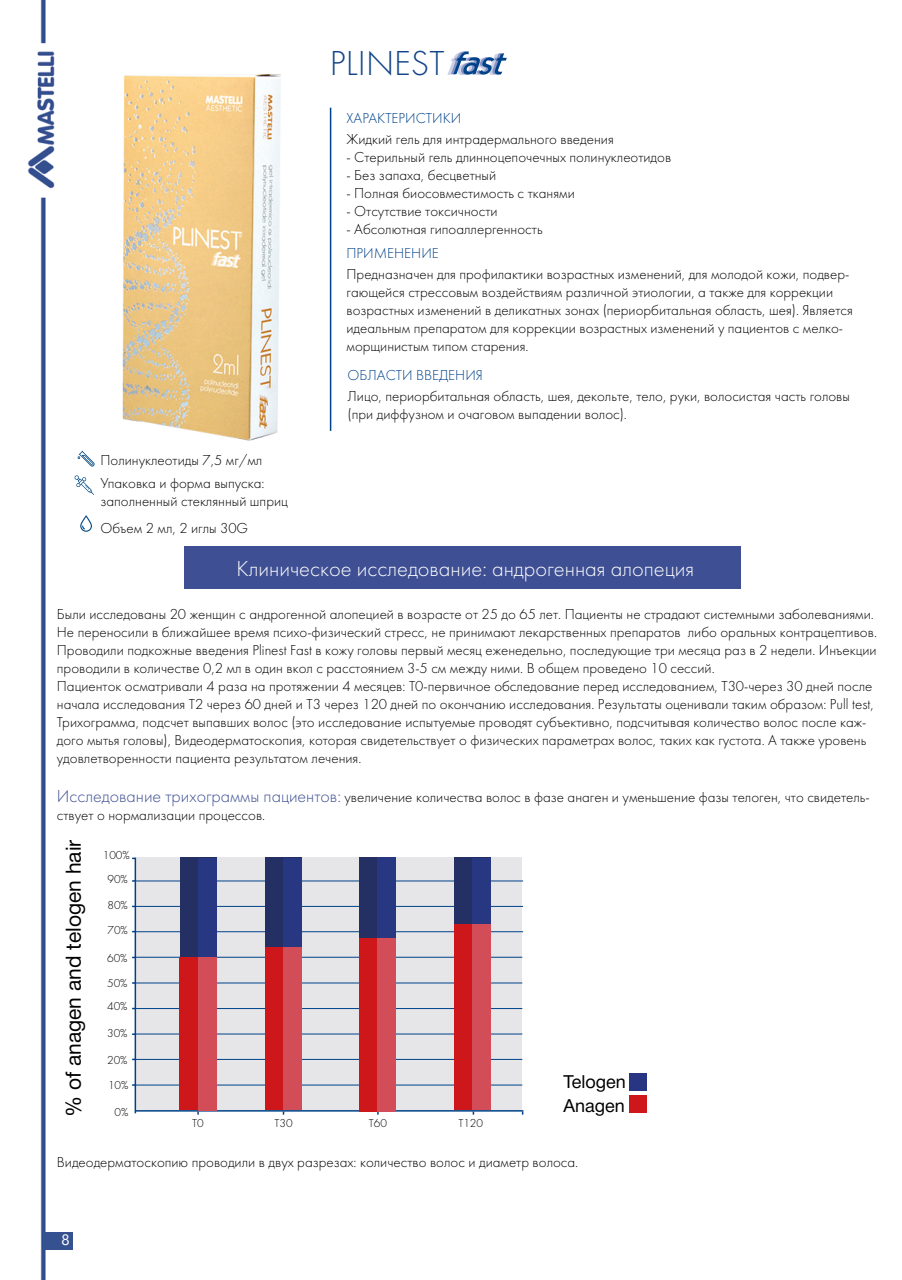
<style>
.page{position:relative;width:902px;height:1280px;background:#fff}
.page>*{position:absolute;margin:0;border:0;box-sizing:border-box;transform-origin:0 0}
.t1{font:36px "Futura Light C";color:#134588}
.t2{font:22.5px "Futura Light C";color:#fff}
.t3{font:21px "Helvetica Neue Cyr";color:#000}
.t4{font:18px/24px "Helvetica Neue Cyr";color:#000}
.t5{font:15px/18px "Futura Light C";color:#000}
.t6{font:15px "Futura Light C";color:#004289}
.t7{font:15px "Segoe UI";color:#fff}
.t8{font:12px/26.2px "Futura Light C";color:#000;text-align:center}
.s1{font-size:18px;color:#3e4f93}
</style>
<div class="page">
<img style="left:27px;top:0;width:714px;height:1280px">
<div style="left:43px;top:1232px;width:29px;height:17px;background:#365190"></div>
<div style="left:184px;top:546px;width:557px;height:42px;background:#3e4f93"></div>
<hr style="left:330px;top:108px;width:1px;height:323px;background:#004289">
<img style="left:69px;top:44px;width:248px;height:425px">
<svg style="left:78px;top:451px;width:17px;height:15px"></svg>
<svg style="left:74px;top:475px;width:20px;height:20px"></svg>
<svg style="left:80px;top:515px;width:12px;height:17px"></svg>
<svg style="left:447px;top:51px;width:60px;height:24px"></svg>
<div style="left:135px;top:858px;width:387px;height:253px;background:#e6e6e8"></div>
<hr style="left:135px;top:931px;width:388px;height:1px;background:#004289">
<hr style="left:135px;top:906px;width:388px;height:1px;background:#004289">
<hr style="left:135px;top:880px;width:388px;height:1px;background:#004289">
<hr style="left:135px;top:858px;width:1px;height:255px;background:#004289">
<hr style="left:135px;top:957px;width:387px;height:1px;background:#004289">
<hr style="left:135px;top:982px;width:387px;height:1px;background:#004289">
<hr style="left:135px;top:1085px;width:387px;height:1px;background:#004289">
<hr style="left:135px;top:1059px;width:387px;height:1px;background:#004289">
<hr style="left:135px;top:1034px;width:387px;height:1px;background:#004289">
<hr style="left:136px;top:1110px;width:387px;height:1px;background:#004289">
<hr style="left:135px;top:1008px;width:387px;height:1px;background:#004289">
<div style="left:180px;top:858px;width:36px;height:252px;background:#243064"></div>
<div style="left:265px;top:858px;width:36px;height:252px;background:#243064"></div>
<div style="left:359px;top:858px;width:37px;height:252px;background:#243064"></div>
<div style="left:454px;top:858px;width:36px;height:252px;background:#243064"></div>
<div style="left:180px;top:957px;width:19px;height:153px;background:#cd171a"></div>
<div style="left:265px;top:948px;width:19px;height:162px;background:#cd171a"></div>
<div style="left:359px;top:938px;width:19px;height:174px;background:#cd171a"></div>
<div style="left:454px;top:924px;width:19px;height:186px;background:#cd171a"></div>
<div style="left:198px;top:858px;width:18px;height:116px;background:#273781"></div>
<div style="left:283px;top:858px;width:18px;height:116px;background:#273781"></div>
<div style="left:378px;top:858px;width:18px;height:81px;background:#273781"></div>
<div style="left:472px;top:858px;width:18px;height:116px;background:#273781"></div>
<div style="left:198px;top:957px;width:18px;height:153px;background:#d24d58"></div>
<div style="left:283px;top:948px;width:18px;height:162px;background:#d24d58"></div>
<div style="left:378px;top:938px;width:18px;height:174px;background:#d24d58"></div>
<div style="left:472px;top:924px;width:18px;height:186px;background:#d34d58"></div>
<div style="left:629px;top:1073px;width:17px;height:17px;background:#283583"></div>
<div style="left:629px;top:1096px;width:17px;height:17px;background:#cd171a"></div>
<h1 class="t1" style="left:330px;top:44px;width:116px">PLINEST</h1>
<p class="t5" style="left:100px;top:450px;width:165px;line-height:22.5px">Полинуклеотиды 7,5 мг/мл<br>Упаковка и форма выпуска:</p>
<p class="t5" style="left:100px;top:488px;width:189px;line-height:27px">заполненный стеклянный шприц<br>Объем 2 мл, 2 иглы 30G</p>
<p class="t6" style="left:346px;top:111px;width:116px">ХАРАКТЕРИСТИКИ</p>
<p class="t5" style="left:346px;top:131px;width:269px">Жидкий гель для интрадермального введения</p>
<p class="t5" style="left:346px;top:149px;width:326px">- Стерильный гель длинноцепочечных полинуклеотидов</p>
<p class="t5" style="left:346px;top:167px;width:151px">- Без запаха, бесцветный</p>
<p class="t5" style="left:346px;top:185px;width:230px">- Полная биосовместимость с тканями</p>
<p class="t5" style="left:346px;top:203px;width:152px">- Отсутствие токсичности</p>
<p class="t5" style="left:346px;top:221px;width:198px">- Абсолютная гипоаллергенность</p>
<p class="t6" style="left:346px;top:246px;width:94px">ПРИМЕНЕНИЕ</p>
<p class="t5" style="left:346px;top:266px;width:508px">Предназначен для профилактики возрастных изменений, для молодой кожи, подвер&shy;гающейся стрессовым воздействиям различной этиологии, а также для коррекции возрастных изменений в деликатных зонах (периорбитальная область, шея). Является идеальным препаратом для коррекции возрастных изменений у пациентов с мелко&shy;морщинистым типом старения.</p>
<p class="t6" style="left:347px;top:367px;width:137px">ОБЛАСТИ ВВЕДЕНИЯ</p>
<p class="t5" style="left:347px;top:388px;width:504px">Лицо, периорбитальная область, шея, декольте, тело, руки, волосистая часть головы (при диффузном и очаговом выпадении волос).</p>
<h2 class="t2" style="left:236px;top:556px;width:459px">Клиническое исследование: андрогенная алопеция</h2>
<p class="t5" style="left:57px;top:605px;width:821px">Были исследованы 20 женщин с андрогенной алопецией в возрасте от 25 до 65 лет. Пациенты не страдают системными заболеваниями.<br>Не переносили в ближайшее время психо-физический стресс, не принимают лекарственных препаратов либо оральных контрацептивов.<br>Проводили подкожные введения Plinest Fast в кожу головы первый месяц еженедельно, последующие три месяца раз в 2 недели. Инъекции проводили в количестве 0,2 мл в один вкол с расстоянием 3-5 см между ними. В общем проведено 10 сессий.<br>Пациенток осматривали 4 раза на протяжении 4 месяцев: T0-первичное обследование перед исследованием, T30-через 30 дней после начала исследования T2 через 60 дней и T3 через 120 дней по окончанию исследования. Результаты оценивали таким образом: Pull test, Трихограмма, подсчет выпавших волос (это исследование испытуемые проводят субъективно, подсчитывая количество волос после каж&shy;дого мытья головы), Видеодерматоскопия, которая свидетельствует о физических параметрах волос, таких как густота. А также уровень удовлетворенности пациента результатом лечения.</p>
<p class="t5" style="left:57px;top:789px;width:814px"><span class="s1">Исследование трихограммы пациентов:</span> увеличение количества волос в фазе анаген и уменьшение фазы телоген, что свидетель&shy;ствует о нормализации процессов.</p>
<h3 class="t3" style="left:62px;top:1117px;width:279px;rotate:-90deg">% of anagen and telogen hair</h3>
<p class="t8" style="left:103px;top:843px;width:29px">100%</p>
<p class="t8" style="left:107px;top:866px;width:22px">90%</p>
<p class="t8" style="left:107px;top:892px;width:22px">80%</p>
<p class="t8" style="left:107px;top:918px;width:22px">70%</p>
<p class="t8" style="left:107px;top:945px;width:22px">60%</p>
<p class="t8" style="left:107px;top:970px;width:22px">50%</p>
<p class="t8" style="left:107px;top:993px;width:22px">40%</p>
<p class="t8" style="left:107px;top:1020px;width:22px">30%</p>
<p class="t8" style="left:107px;top:1047px;width:22px">20%</p>
<p class="t8" style="left:108px;top:1072px;width:22px">10%<br>0%</p>
<p class="t8" style="left:192px;top:1110px;width:13px">T0</p>
<p class="t8" style="left:274px;top:1110px;width:20px">T30</p>
<p class="t8" style="left:369px;top:1110px;width:20px">T60</p>
<p class="t8" style="left:458px;top:1110px;width:26px">T120</p>
<p class="t4" style="left:563px;top:1070px;width:64px">Telogen<br>Anagen</p>
<p class="t5" style="left:57px;top:1153px;width:523px">Видеодерматоскопию проводили в двух разрезах: количество волос и диаметр волоса.</p>
<p class="t7" style="left:61px;top:1225px;width:10px">8</p>
</div>
